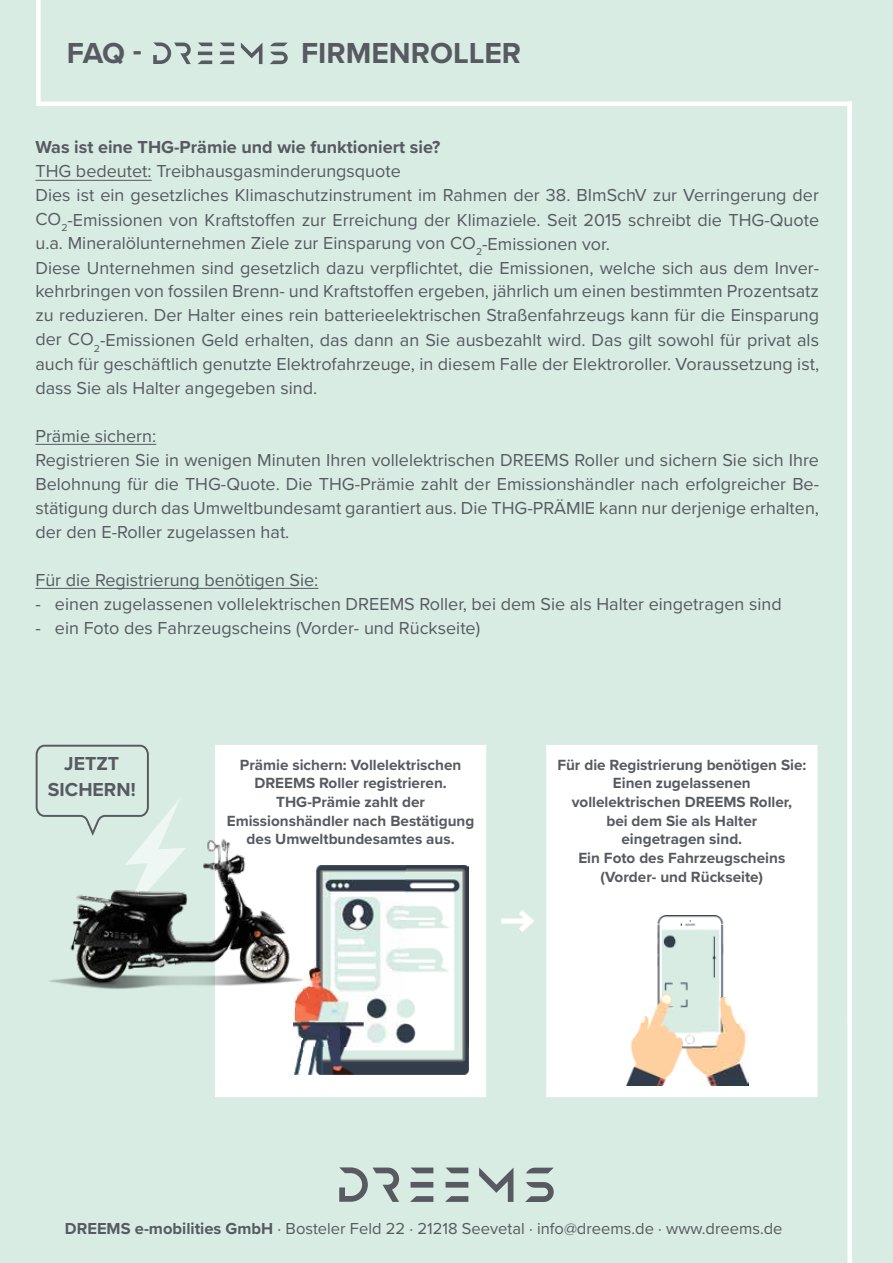
<style>
.page{position:relative;width:893px;height:1263px;background:#d8ece4}
.page>*{position:absolute;margin:0;border:0;box-sizing:border-box;transform-origin:0 0}
.t1{font:700 30px "Proxima Nova";color:#575a60}
.t2{font:700 19.5px/25.3px "Proxima Nova";color:#575a60;text-align:center}
.t3{font:18px/24px "Proxima Nova";color:#575a60}
.t4{font:700 18px "Proxima Nova";color:#575a60}
.t5{font:16.5px "Proxima Nova";color:#575a60}
.t6{font:700 15.3px/18.8px "Proxima Nova";color:#575a60;text-align:center}
.s1{font-weight:700}
</style>
<div class="page">
<svg style="left:153px;top:42px;width:38px;height:22px"></svg>
<svg style="left:198px;top:43px;width:14px;height:21px"></svg>
<svg style="left:220px;top:43px;width:14px;height:21px"></svg>
<svg style="left:241px;top:43px;width:21px;height:21px"></svg>
<svg style="left:270px;top:43px;width:18px;height:21px"></svg>
<div style="left:36px;top:0;width:5px;height:102px;background:#fff"></div>
<hr style="left:36px;top:102px;width:816px;height:4px;background:#fff">
<div style="left:847px;top:102px;width:5px;height:1161px;background:#fff"></div>
<hr style="left:35px;top:180px;width:117px;height:1px;background:#575a60">
<hr style="left:35px;top:444px;width:121px;height:1px;background:#575a60">
<hr style="left:35px;top:588px;width:283px;height:1px;background:#575a60">
<svg style="left:339px;top:1167px;width:60px;height:35px"></svg>
<svg style="left:411px;top:1167px;width:22px;height:35px"></svg>
<svg style="left:446px;top:1167px;width:22px;height:35px"></svg>
<svg style="left:479px;top:1167px;width:34px;height:35px"></svg>
<svg style="left:525px;top:1168px;width:29px;height:34px"></svg>
<div style="left:215px;top:745px;width:271px;height:352px;background:#fff"></div>
<div style="left:546px;top:745px;width:271px;height:352px;background:#fff"></div>
<img style="left:293px;top:1060px;width:7px;height:14px">
<img style="left:308px;top:1060px;width:160px;height:14px">
<img style="left:300px;top:992px;width:4px;height:72px">
<img style="left:297px;top:1046px;width:3px;height:14px">
<img style="left:311px;top:1046px;width:157px;height:14px">
<img style="left:304px;top:987px;width:3px;height:63px">
<img style="left:314px;top:866px;width:154px;height:180px">
<img style="left:307px;top:986px;width:7px;height:55px">
<img style="left:297px;top:993px;width:3px;height:45px">
<img style="left:293px;top:996px;width:4px;height:32px">
<img style="left:311px;top:968px;width:3px;height:18px">
<img style="left:307px;top:969px;width:4px;height:14px">
<svg style="left:35px;top:744px;width:145px;height:92px"></svg>
<img style="left:49px;top:836px;width:256px;height:156px">
<div style="left:501px;top:918px;width:29px;height:5px;background:#fff"></div>
<svg style="left:513px;top:910px;width:21px;height:22px"></svg>
<img style="left:626px;top:1032px;width:47px;height:54px">
<img style="left:701px;top:1023px;width:47px;height:63px">
<img style="left:673px;top:916px;width:9px;height:153px">
<img style="left:692px;top:916px;width:9px;height:156px">
<img style="left:682px;top:916px;width:10px;height:146px">
<img style="left:638px;top:1014px;width:35px;height:18px">
<img style="left:701px;top:996px;width:36px;height:27px">
<img style="left:652px;top:1005px;width:21px;height:9px">
<img style="left:657px;top:916px;width:16px;height:89px">
<img style="left:701px;top:916px;width:23px;height:80px">
<h1 class="t1" style="left:67px;top:31px;width:76px">FAQ -</h1>
<h1 class="t1" style="left:301px;top:31px;width:222px">FIRMENROLLER</h1>
<p class="t4" style="left:35px;top:134px;width:406px">Was ist eine THG-Prämie und wie funktioniert sie?</p>
<p class="t3" style="left:35px;top:159px;width:785px">THG bedeutet: Treibhausgasminderungsquote<br>Dies ist ein gesetzliches Klimaschutzinstrument im Rahmen der 38. BImSchV zur Verringerung der CO<sub>2</sub>-Emissionen von Kraftstoffen zur Erreichung der Klimaziele. Seit 2015 schreibt die THG-Quote u.a. Mineralölunternehmen Ziele zur Einsparung von CO<sub>2</sub>-Emissionen vor.<br>Diese Unternehmen sind gesetzlich dazu verpflichtet, die Emissionen, welche sich aus dem Inver&shy;kehrbringen von fossilen Brenn- und Kraftstoffen ergeben, jährlich um einen bestimmten Prozentsatz zu reduzieren. Der Halter eines rein batterieelektrischen Straßenfahrzeugs kann für die Einsparung der CO<sub>2</sub>-Emissionen Geld erhalten, das dann an Sie ausbezahlt wird. Das gilt sowohl für privat als auch für geschäftlich genutzte Elektrofahrzeuge, in diesem Falle der Elektroroller. Voraussetzung ist, dass Sie als Halter angegeben sind.</p>
<p class="t3" style="left:35px;top:423px;width:785px">Prämie sichern:<br>Registrieren Sie in wenigen Minuten Ihren vollelektrischen DREEMS Roller und sichern Sie sich Ihre Belohnung für die THG-Quote. Die THG-Prämie zahlt der Emissionshändler nach erfolgreicher Be&shy;stätigung durch das Umweltbundesamt garantiert aus. Die THG-PRÄMIE kann nur derjenige erhalten, der den E-Roller zugelassen hat.</p>
<p class="t3" style="left:35px;top:567px;width:284px">Für die Registrierung benötigen Sie:</p>
<p class="t3" style="left:35px;top:591px;width:748px">- einen zugelassenen vollelektrischen DREEMS Roller, bei dem Sie als Halter eingetragen sind</p>
<p class="t3" style="left:35px;top:615px;width:446px">- ein Foto des Fahrzeugscheins (Vorder- und Rückseite)</p>
<p class="t2" style="left:48px;top:751px;width:89px">JETZT<br>SICHERN!</p>
<p class="t6" style="left:227px;top:755px;width:249px">Prämie sichern: Vollelektrischen<br>DREEMS Roller registrieren.<br>THG-Prämie zahlt der<br>Emissionshändler nach Bestätigung des Umweltbundesamtes aus.</p>
<p class="t6" style="left:557px;top:755px;width:250px">Für die Registrierung benötigen Sie:<br>Einen zugelassenen vollelektrischen DREEMS Roller,<br>bei dem Sie als Halter<br>eingetragen sind.<br>Ein Foto des Fahrzeugscheins (Vorder- und Rückseite)</p>
<p class="t5" style="left:65px;top:1216px;width:719px"><span class="s1">DREEMS e-mobilities GmbH</span> · Bosteler Feld 22 · 21218 Seevetal · info@dreems.de · www.dreems.de</p>
</div>
